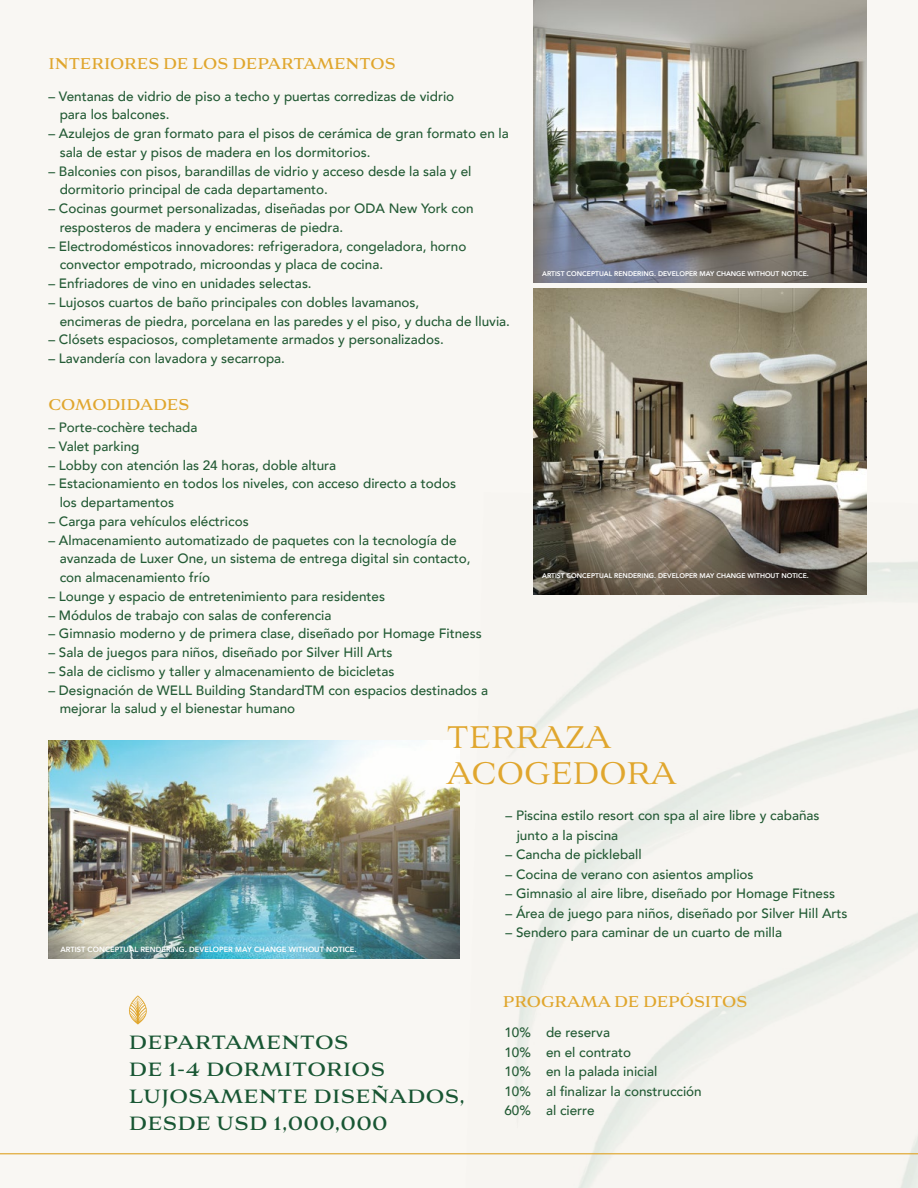
<style>
.page{position:relative;width:918px;height:1188px;background:#f9f7f3}
.page>*{position:absolute;margin:0;border:0;box-sizing:border-box;transform-origin:0 0}
.t1{font:39px/36px "Aviano";color:#e0a62d;scale:.75 1}
.t2{font:700 24px/27px "Aviano";letter-spacing:.02em;color:#185633;scale:.8 1}
.t3{font:700 19.5px "Aviano";color:#e0a62d;scale:.75 1}
.t4{font:500 13.5px/18.8px "Avenir";color:#225a34}
.t5{font:800 7.5px "Avenir";color:#fff}
.t6{font:800 6.75px "Avenir";color:#fff}
</style>
<div class="page">
<img style="left:534px;top:0;width:332px;height:282px">
<img style="left:534px;top:289px;width:332px;height:203px">
<img style="left:466px;top:492px;width:452px;height:696px">
<img style="left:49px;top:741px;width:410px;height:217px">
<svg style="left:129px;top:995px;width:18px;height:30px"></svg>
<hr style="left:0;top:1153px;width:918px;height:1px;background:#e0a62d">
<h3 class="t3" style="left:48px;top:54px;width:465px">INTERIORES DE LOS DEPARTAMENTOS</h3>
<p class="t4" style="left:60px;top:86px;width:396px;text-indent:-11px">– Ventanas de vidrio de piso a techo y puertas corredizas de vidrio para los balcones.</p>
<p class="t4" style="left:60px;top:123px;width:451px;text-indent:-11px">– Azulejos de gran formato para el pisos de cerámica de gran formato en la sala de estar y pisos de madera en los dormitorios.</p>
<p class="t4" style="left:60px;top:161px;width:413px;text-indent:-11px">– Balconies con pisos, barandillas de vidrio y acceso desde la sala y el dormitorio principal de cada departamento.</p>
<p class="t4" style="left:60px;top:198px;width:415px;text-indent:-11px">– Cocinas gourmet personalizadas, diseñadas por ODA New York con resposteros de madera y encimeras de piedra.</p>
<p class="t4" style="left:60px;top:236px;width:408px;text-indent:-11px">– Electrodomésticos innovadores: refrigeradora, congeladora, horno convector empotrado, microondas y placa de cocina.</p>
<p class="t4" style="left:48px;top:273px;width:265px">– Enfriadores de vino en unidades selectas.</p>
<p class="t4" style="left:60px;top:292px;width:452px;text-indent:-11px">– Lujosos cuartos de baño principales con dobles lavamanos,<br>encimeras de piedra, porcelana en las paredes y el piso, y ducha de lluvia.</p>
<p class="t4" style="left:48px;top:330px;width:397px">– Clósets espaciosos, completamente armados y personalizados.</p>
<p class="t4" style="left:48px;top:348px;width:238px">– Lavandería con lavadora y secarropa.</p>
<h3 class="t3" style="left:48px;top:395px;width:189px">COMODIDADES</h3>
<p class="t4" style="left:48px;top:417px;width:151px">– Porte-cochère techada</p>
<p class="t4" style="left:48px;top:436px;width:93px">– Valet parking</p>
<p class="t4" style="left:48px;top:455px;width:289px">– Lobby con atención las 24 horas, doble altura</p>
<p class="t4" style="left:60px;top:474px;width:398px;text-indent:-11px">– Estacionamiento en todos los niveles, con acceso directo a todos los departamentos</p>
<p class="t4" style="left:48px;top:511px;width:202px">– Carga para vehículos eléctricos</p>
<p class="t4" style="left:60px;top:530px;width:412px;text-indent:-11px">– Almacenamiento automatizado de paquetes con la tecnología de avanzada de Luxer One, un sistema de entrega digital sin contacto, con almacenamiento frío</p>
<p class="t4" style="left:48px;top:586px;width:338px">– Lounge y espacio de entretenimiento para residentes</p>
<p class="t4" style="left:48px;top:605px;width:285px">– Módulos de trabajo con salas de conferencia</p>
<p class="t4" style="left:48px;top:624px;width:435px">– Gimnasio moderno y de primera clase, diseñado por Homage Fitness</p>
<p class="t4" style="left:48px;top:642px;width:346px">– Sala de juegos para niños, diseñado por Silver Hill Arts</p>
<p class="t4" style="left:48px;top:661px;width:348px">– Sala de ciclismo y taller y almacenamiento de bicicletas</p>
<p class="t4" style="left:60px;top:680px;width:430px;text-indent:-11px">– Designación de WELL Building StandardTM con espacios destinados a mejorar la salud y el bienestar humano</p>
<p class="t6" style="left:542px;top:269px;width:268px">ARTIST CONCEPTUAL RENDERING. DEVELOPER MAY CHANGE WITHOUT NOTICE.</p>
<p class="t6" style="left:542px;top:570px;width:268px">ARTIST CONCEPTUAL RENDERING. DEVELOPER MAY CHANGE WITHOUT NOTICE.</p>
<h1 class="t1" style="left:447px;top:721px;width:307px">TERRAZA<br>ACOGEDORA</h1>
<p class="t5" style="left:60px;top:944px;width:298px">ARTIST CONCEPTUAL RENDERING. DEVELOPER MAY CHANGE WITHOUT NOTICE.</p>
<p class="t4" style="left:517px;top:805px;width:304px;line-height:19.5px;text-indent:-11px">– Piscina estilo resort con spa al aire libre y cabañas junto a la piscina</p>
<p class="t4" style="left:506px;top:844px;width:138px">– Cancha de pickleball</p>
<p class="t4" style="left:506px;top:864px;width:250px">– Cocina de verano con asientos amplios</p>
<p class="t4" style="left:506px;top:883px;width:331px">– Gimnasio al aire libre, diseñado por Homage Fitness</p>
<p class="t4" style="left:506px;top:903px;width:344px">– Área de juego para niños, diseñado por Silver Hill Arts</p>
<p class="t4" style="left:506px;top:922px;width:278px">– Sendero para caminar de un cuarto de milla</p>
<h3 class="t3" style="left:503px;top:992px;width:327px">PROGRAMA DE DEPÓSITOS</h3>
<h2 class="t2" style="left:129px;top:1030px;width:422px">DEPARTAMENTOS<br>DE 1-4 DORMITORIOS<br>LUJOSAMENTE DISEÑADOS,<br>DESDE USD 1,000,000</h2>
<p class="t4" style="left:504px;top:1022px;width:199px;line-height:19.5px">10% de reserva<br>10% en el contrato<br>10% en la palada inicial<br>10% al finalizar la construcción<br>60% al cierre</p>
</div>
